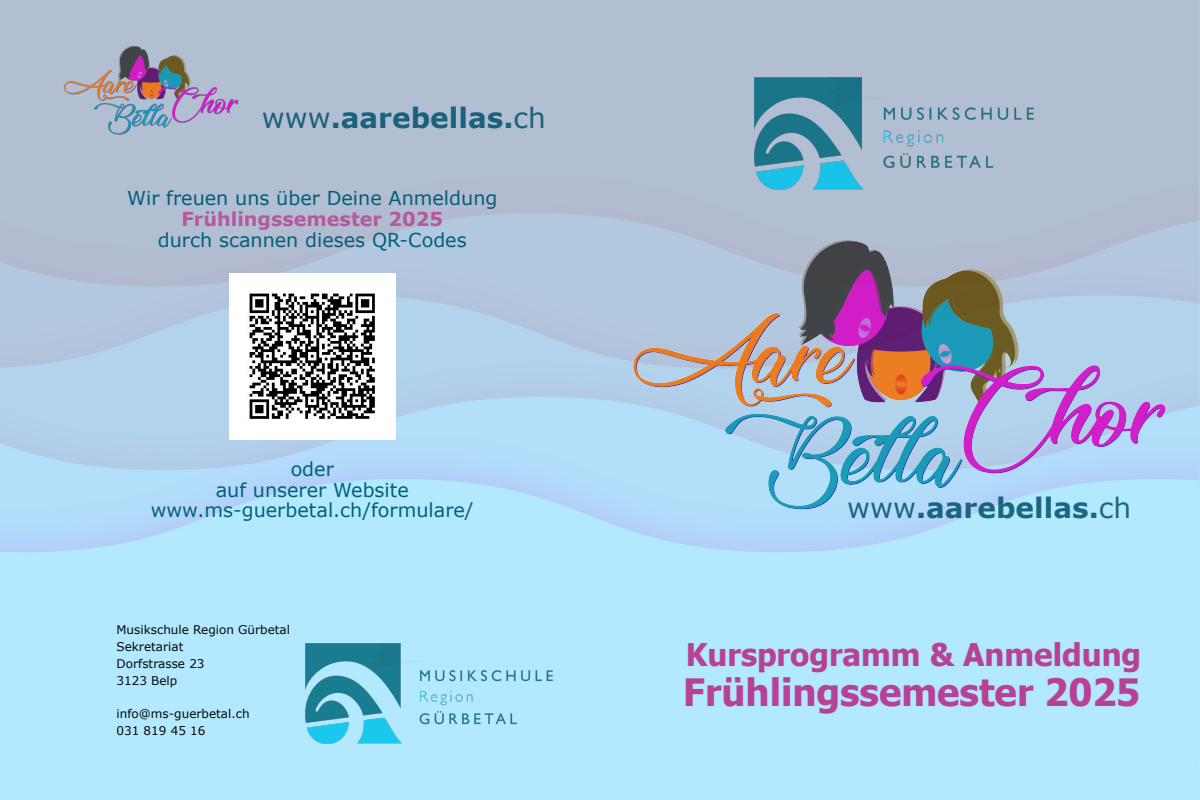
<style>
.page{position:relative;width:1200px;height:800px;background:#fff}
.page>*{position:absolute;margin:0;border:0;box-sizing:border-box;transform-origin:0 0}
.t1{font:700 37.68px "Tahoma";color:#b84198}
.t2{font:700 31.16px "Tahoma";color:#b84198}
.t3{font:700 28px "Verdana";color:rgb(0 81 108/.85)}
.t4{font:19.2px/20.8px "Verdana";color:#02607b;text-align:center}
.t5{font:19.2px "Verdana";color:#015f7a}
.t6{font:700 19.2px "Verdana";color:#b8579e}
.t7{font:12px/16.8px "Verdana";color:#070909}
.s1{font-weight:400}
</style>
<div class="page">
<img style="left:0;top:0;width:1200px;height:800px">
<img style="left:549px;top:164px;width:651px;height:472px">
<img style="left:754px;top:77px;width:279px;height:112px">
<img style="left:305px;top:644px;width:248px;height:99px">
<img style="left:37px;top:22px;width:217px;height:153px">
<img style="left:229px;top:273px;width:166px;height:166px">
<h3 class="t3" style="left:262px;top:98px;width:285px"><span class="s1">www</span>.aarebellas.<span class="s1">ch</span></h3>
<h3 class="t5" style="left:127px;top:185px;width:372px">Wir freuen uns über Deine Anmeldung</h3>
<h3 class="t6" style="left:181px;top:206px;width:263px">Frühlingssemester 2025</h3>
<h3 class="t4" style="left:158px;top:229px;width:310px">durch scannen dieses QR-Codes</h3>
<h3 class="t4" style="left:151px;top:458px;width:324px">oder<br>auf unserer Website www.ms-guerbetal.ch/formulare/</h3>
<p class="t7" style="left:117px;top:622px;width:175px">Musikschule Region Gürbetal<br>Sekretariat<br>Dorfstrasse 23<br>3123 Belp</p>
<p class="t7" style="left:117px;top:706px;width:135px">info@ms-guerbetal.ch<br>031 819 45 16</p>
<h3 class="t3" style="left:847px;top:488px;width:285px"><span class="s1">www</span>.aarebellas.<span class="s1">ch</span></h3>
<h2 class="t2" style="left:686px;top:633px;width:457px">Kursprogramm &amp; Anmeldung</h2>
<h1 class="t1" style="left:683px;top:666px;width:459px">Frühlingssemester 2025</h1>
</div>
